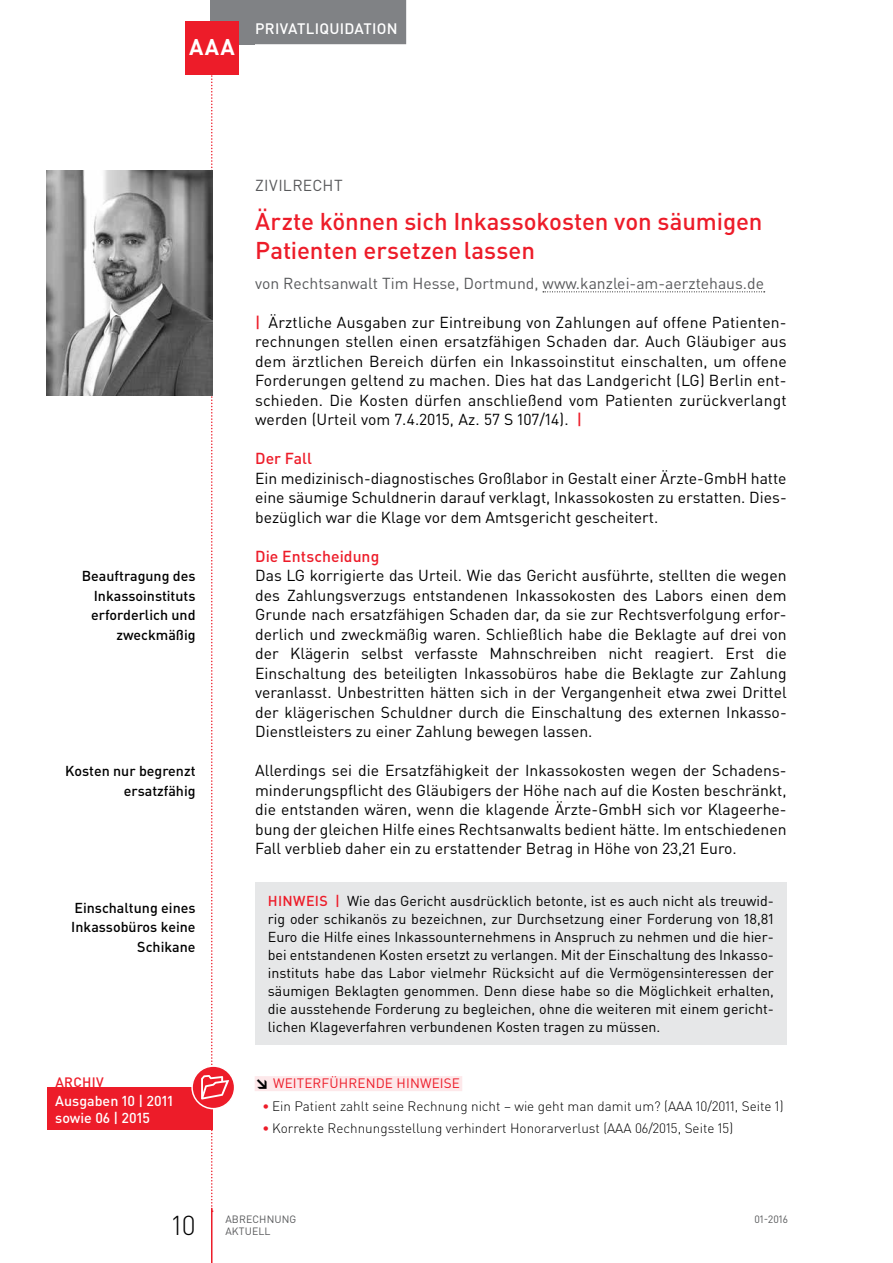
<style>
.page{position:relative;width:893px;height:1263px;background:#fff}
.page>*{position:absolute;margin:0;border:0;box-sizing:border-box;transform-origin:0 0}
.t1{font:300 27px "DIN Pro";color:#000}
.t2{font:500 24px/28.5px "DIN Pro";letter-spacing:-.005em;color:#ed1c29}
.t3{font:700 22.5px "DIN Pro";color:#fff}
.t4{font:15.75px/19.5px "DIN Pro";color:#000;text-align:justify}
.t5{font:15.75px "DIN Pro";color:#58595b}
.t6{font:500 15.75px "DIN Pro";letter-spacing:.005em;color:#ed1c29}
.t7{font:500 15px "DIN Pro";letter-spacing:.015em;color:#fff}
.t8{font:14.25px/18px "DIN Pro";color:#000}
.t9{font:500 14.25px/19.5px "DIN Pro";color:#000;text-align:right}
.t10{font:500 14.25px/17.2px "DIN Pro";color:#fff}
.t11{font:300 13.5px "DIN Pro";color:#000}
.t12{font:13.5px "DIN Pro";letter-spacing:.01em;color:#ed1c29}
.t13{font:500 13.5px "DIN Pro";color:#ed1c29}
.t14{font:10.5px "DIN Pro";letter-spacing:.01em;color:#58595b}
.s1{font-weight:500;color:#ed1c29}
.s2{font-weight:900;color:#000}
</style>
<div class="page">
<div style="left:210px;top:0;width:45px;height:44px;background:#808285"></div>
<hr style="left:211px;top:1208px;width:1px;height:55px;background:#ed1c29">
<div style="left:247px;top:0;width:159px;height:44px;background:#808285"></div>
<div style="left:185px;top:21px;width:54px;height:53px;background:#ed1c29"></div>
<svg style="left:543px;top:291px;width:222px;height:1px"></svg>
<div style="left:255px;top:1076px;width:207px;height:15px;background:#fde8ea"></div>
<div style="left:255px;top:882px;width:532px;height:163px;background:#e6e7e8"></div>
<img style="left:47px;top:170px;width:154px;height:226px">
<div style="left:47px;top:1087px;width:166px;height:43px;background:#ed1c29"></div>
<svg style="left:192px;top:1066px;width:43px;height:43px"></svg>
<div style="left:191px;top:1065px;width:44px;height:44px;border:2px solid #fff;border-radius:50%"></div>
<svg style="left:201px;top:74px;width:28px;height:1138px"></svg>
<h3 class="t3" style="left:189px;top:32px;width:47px">AAA</h3>
<p class="t7" style="left:255px;top:18px;width:144px">Privatliquidation</p>
<p class="t9" style="left:82px;top:566px;width:115px">Beauftragung des<br>I nkassoinstituts erforderlich und zweckmäßig</p>
<p class="t9" style="left:65px;top:761px;width:132px">Kosten nur begrenzt ersatzfähig</p>
<p class="t9" style="left:71px;top:897px;width:126px">Einschaltung eines<br>I nkassobüros keine<br>Schikane</p>
<p class="t13" style="left:55px;top:1073px;width:43px">ARCHIV</p>
<p class="t10" style="left:55px;top:1092px;width:119px">Ausgaben 10 | 2011 sowie 06 | 2015</p>
<p class="t5" style="left:255px;top:175px;width:89px">ZIVILRECHT</p>
<h2 class="t2" style="left:255px;top:206px;width:509px">Ärzte können sich I nkassokosten von säumigen<br>Patienten ersetzen lassen</h2>
<p class="t5" style="left:255px;top:272px;width:510px">von Rechtsanwalt Tim Hesse, Dortmund, www.kanzlei-am-aerztehaus.de</p>
<p class="t4" style="left:255px;top:312px;width:533px"><span class="s1">|</span> Ärztliche Ausgaben zur Eintreibung von Zahlungen auf offene Patienten&shy;rechnungen stellen einen ersatzfähigen Schaden dar. Auch Gläubiger aus dem ärztlichen Bereich dürfen ein Inkassoinstitut einschalten, um offene Forderungen geltend zu machen. Dies hat das Landgericht (LG) Berlin ent&shy;schieden. Die Kosten dürfen anschließend vom Patienten zurückverlangt werden (Urteil vom 7.4.2015, Az. 57 S 107/14). <span class="s1">|</span></p>
<p class="t6" style="left:255px;top:448px;width:59px">Der Fall</p>
<p class="t4" style="left:255px;top:468px;width:533px">Ein medizinisch-diagnostisches Großlabor in Gestalt einer Ärzte-GmbH hatte eine säumige Schuldnerin darauf verklagt, Inkassokosten zu erstatten. Dies&shy;bezüglich war die Klage vor dem Amtsgericht gescheitert.</p>
<p class="t6" style="left:255px;top:545px;width:126px">Die Entscheidung</p>
<p class="t4" style="left:255px;top:565px;width:533px">Das LG korrigierte das Urteil. Wie das Gericht ausführte, stellten die wegen des Zahlungsverzugs entstandenen Inkassokosten des Labors einen dem Grunde nach ersatzfähigen Schaden dar, da sie zur Rechtsverfolgung erfor&shy;derlich und zweckmäßig waren. Schließlich habe die Beklagte auf drei von der Klägerin selbst verfasste Mahnschreiben nicht reagiert. Erst die Einschaltung des beteiligten Inkassobüros habe die Beklagte zur Zahlung veranlasst. Unbestritten hätten sich in der Vergangenheit etwa zwei Drittel der klägerischen Schuldner durch die Einschaltung des externen Inkasso-Dienstleisters zu einer Zahlung bewegen lassen.</p>
<p class="t4" style="left:255px;top:760px;width:533px">Allerdings sei die Ersatzfähigkeit der Inkassokosten wegen der Schadens&shy;minderungspflicht des Gläubigers der Höhe nach auf die Kosten beschränkt, die entstanden wären, wenn die klagende Ärzte-GmbH sich vor Klageerhe&shy;bung der gleichen Hilfe eines Rechtsanwalts bedient hätte. Im entschiedenen Fall verblieb daher ein zu erstattender Betrag in Höhe von 23,21 Euro.</p>
<p class="t8" style="left:268px;top:891px;width:508px"><span class="s1">HINWEIS |</span> Wie das Gericht ausdrücklich betonte, ist es auch nicht als treuwid&shy;rig oder schikanös zu bezeichnen, zur Durchsetzung einer Forderung von 18,81<br>Euro die Hilfe eines Inkassounternehmens in Anspruch zu nehmen und die hier&shy;bei entstandenen Kosten ersetzt zu verlangen. Mit der Einschaltung des Inkasso&shy;instituts habe das Labor vielmehr Rücksicht auf die Vermögensinteressen der säumigen Beklagten genommen. Denn diese habe so die Möglichkeit erhalten, die ausstehende Forderung zu begleichen, ohne die weiteren mit einem gericht&shy;lichen Klageverfahren verbundenen Kosten tragen zu müssen.</p>
<p class="t12" style="left:255px;top:1074px;width:206px"><span class="s2">↘</span> WEITERFÜHRENDE HINWEISE</p>
<p class="t11" style="left:262px;top:1096px;width:523px"><span class="s1">•</span> Ein Patient zahlt seine Rechnung nicht – wie geht man damit um? (AAA 10/2011, Seite 1)</p>
<p class="t11" style="left:262px;top:1119px;width:472px"><span class="s1">•</span> Korrekte Rechnungsstellung verhindert Honorarverlust (AAA 06/2015, Seite 15)</p>
<h1 class="t1" style="left:172px;top:1207px;width:25px">10</h1>
<p class="t14" style="left:225px;top:1212px;width:72px">ABRECHNUNG</p>
<p class="t14" style="left:754px;top:1212px;width:35px">01-2016</p>
<p class="t14" style="left:225px;top:1224px;width:47px">AKTUELL</p>
</div>
